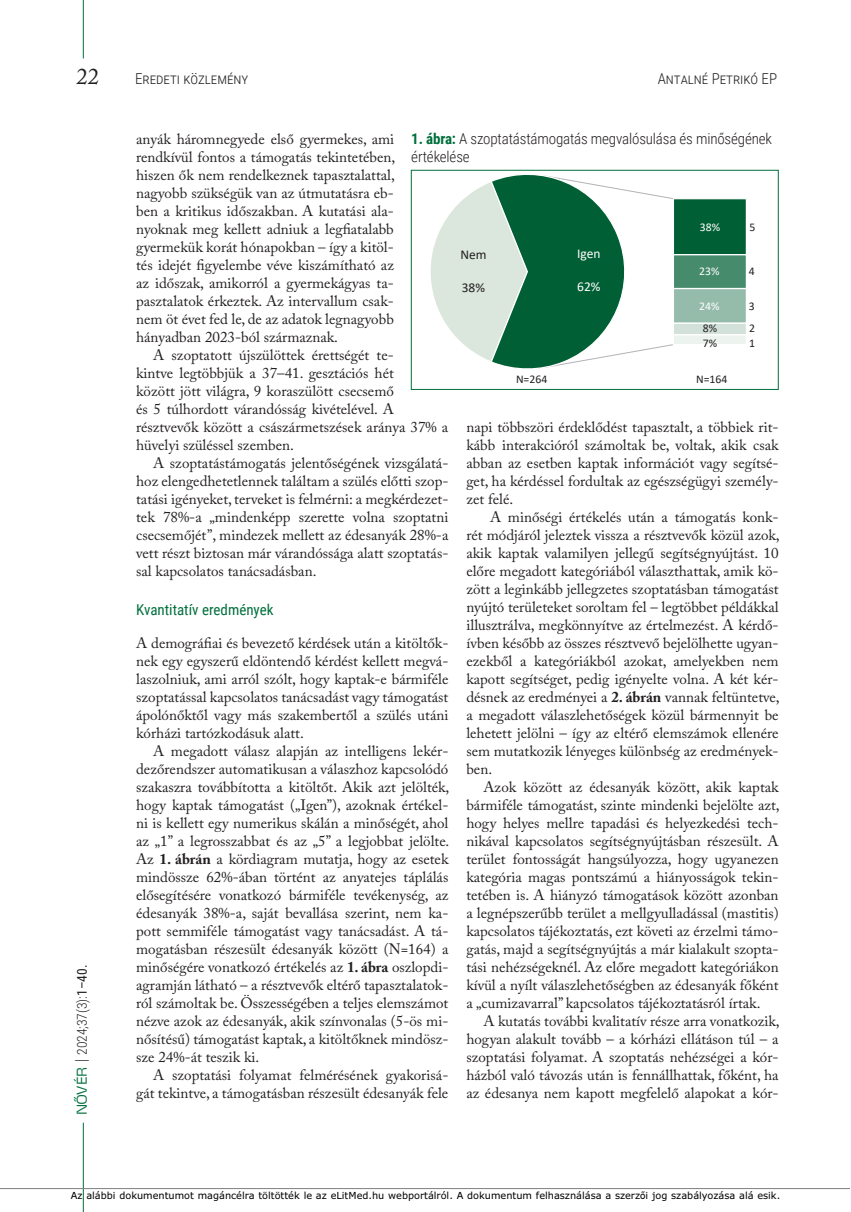
<style>
.page{position:relative;width:851px;height:1212px;background:#fff}
.page>*{position:absolute;margin:0;border:0;box-sizing:border-box;transform-origin:0 0}
.t1{font:22.5px "Adobe Caslon Pro";color:#231f20}
.Normál{font:15px/18px "Adobe Caslon Pro";color:#231f20;text-align:justify}
.Táblázat_-_cím{font:300 15px/18px "Roboto Condensed";letter-spacing:-.01em;color:#231f20}
._2_alcím{font:15px "Roboto Condensed";color:#006f3c}
.t2{font:300 13.5px "Roboto Condensed";color:#231f20}
.t3{font:13.5px "Calibri";color:#fff}
.t4{font:13.5px "Calibri";color:#231f20}
.t5{font:11.7px "Calibri";color:#231f20}
.t6{font:11.7px "Calibri";color:#fff}
.t7{font:9.75px "TT3610 O00";color:#000}
.s1{font-family:"Max OT";color:#006f3c}
.s2{font-family:"Adobe Caslon Pro";font-weight:400}
.s3{font-weight:400}
.s4{font-weight:700;color:#006f3c}
.s5{font-weight:700}
.s6{font-family:"Gill";font-size:11.7px}
</style>
<div class="page">
<hr style="left:83px;top:1123px;width:1px;height:89px;background:#006f3c">
<hr style="left:83px;top:0;width:1px;height:58px;background:#006f3c">
<div style="left:673px;top:199px;width:73px;height:56px;background:#005f35"></div>
<div style="left:672px;top:198px;width:75px;height:57px;border:1px solid #fff"></div>
<div style="left:673px;top:255px;width:73px;height:34px;background:#478b6d"></div>
<div style="left:672px;top:254px;width:75px;height:35px;border:1px solid #fff"></div>
<div style="left:673px;top:289px;width:73px;height:34px;background:#95bcab"></div>
<div style="left:672px;top:288px;width:75px;height:36px;border:1px solid #fff"></div>
<div style="left:673px;top:323px;width:73px;height:12px;background:#d2e2db"></div>
<div style="left:672px;top:323px;width:75px;height:12px;border:1px solid #fff"></div>
<div style="left:673px;top:335px;width:73px;height:10px;background:#edf3ee"></div>
<div style="left:672px;top:334px;width:75px;height:11px;border:1px solid #fff"></div>
<svg style="left:430px;top:175px;width:244px;height:194px"></svg>
<div style="left:411px;top:170px;width:367px;height:220px;border:1px solid #006f3c"></div>
<hr style="left:0;top:1188px;width:849px;height:1px;background:#808080">
<h1 class="t1" style="left:77px;top:63px;width:24px">22</h1>
<p class="Táblázat_-_cím" style="left:135px;top:69px;width:115px">Eredeti közlemény</p>
<p class="Táblázat_-_cím" style="left:657px;top:69px;width:121px">Antalné Petrikó EP</p>
<p class="t2" style="left:73px;top:1115px;width:152px;rotate:-90deg"><span class="s1">NŐVÉR</span> <span class="s2">|</span> 2024;37(3):<span class="s3">1–40.</span></p>
<p class="Táblázat_-_cím" style="left:411px;top:129px;width:362px"><span class="s4">1. ábra:</span> A szoptatástámogatás megvalósulása és minőségének értékelése</p>
<p class="Normál" style="left:136px;top:130px;width:260px">anyák háromnegyede első gyermekes, ami rendkívül fontos a támogatás tekintetében, hiszen ők nem rendelkeznek tapasztalattal, nagyobb szükségük van az útmutatásra eb&shy;ben a kritikus időszakban. A kutatási ala&shy;nyoknak meg kellett adniuk a legfiatalabb gyermekük korát hónapokban – így a kitöl&shy;tés idejét figyelembe véve kiszámítható az az időszak, amikorról a gyermekágyas ta&shy;pasztalatok érkeztek. Az intervallum csak&shy;nem öt évet fed le, de az adatok legnagyobb hányadban 2023-ból származnak.</p>
<p class="Normál" style="left:136px;top:346px;width:314px;text-align:left;text-indent:17px">A szoptatott újszülöttek érettségét te-<br>kintve legtöbbjük a 37–41. gesztációs hét<br>között jött világra, 9 koraszülött csecsemő<br>és 5 túlhordott várandósság kivételével. A résztvevők között a császármetszések aránya 37% a hüvelyi szüléssel szemben.</p>
<p class="Normál" style="left:136px;top:454px;width:314px;text-indent:17px">A szoptatástámogatás jelentőségének vizsgálatá&shy;hoz elengedhetetlennek találtam a szülés előtti szop&shy;tatási igényeket, terveket is felmérni: a megkérdezet&shy;tek 78%-a „mindenképp szerette volna szoptatni csecsemőjét”, mindezek mellett az édesanyák 28%-a vett részt biztosan már várandóssága alatt szoptatás&shy;sal kapcsolatos tanácsadásban.</p>
<p class="_2_alcím" style="left:136px;top:599px;width:139px">Kvantitatív eredmények</p>
<p class="Normál" style="left:136px;top:634px;width:314px">A demográfiai és bevezető kérdések után a kitöltők&shy;nek egy egyszerű eldöntendő kérdést kellett megvá&shy;laszolniuk, ami arról szólt, hogy kaptak-e bármiféle szoptatással kapcsolatos tanácsadást vagy támogatást ápolónőktől vagy más szakembertől a szülés utáni kórházi tartózkodásuk alatt.</p>
<p class="Normál" style="left:136px;top:742px;width:315px;text-indent:17px">A megadott válasz alapján az intelligens lekér&shy;dezőrendszer automatikusan a válaszhoz kapcsolódó szakaszra továbbította a kitöltőt. Akik azt jelölték, hogy kaptak támogatást („Igen”), azoknak értékel&shy;ni is kellett egy numerikus skálán a minőségét, ahol az „1” a legrosszabbat és az „5” a legjobbat jelölte.<br>Az <span class="s5">1. ábrán</span> a kördiagram mutatja, hogy az esetek mindössze 62%-ában történt az anyatejes táplálás elősegítésére vonatkozó bármiféle tevékenység, az édesanyák 38%-a, saját bevallása szerint, nem ka&shy;pott semmiféle támogatást vagy tanácsadást. A tá&shy;mogatásban részesült édesanyák között (N=164) a minőségére vonatkozó értékelés az <span class="s5">1. ábra</span> oszlopdi&shy;agramján látható – a résztvevők eltérő tapasztalatok&shy;ról számoltak be. Összességében a teljes elemszámot nézve azok az édesanyák, akik színvonalas (5-ös mi&shy;nősítésű) támogatást kaptak, a kitöltőknek mindös - sze 24%-át teszik ki.</p>
<p class="Normál" style="left:136px;top:1066px;width:314px;text-align:right">A szoptatási folyamat felmérésének gyakorisá&shy;gát tekintve, a támogatásban részesült édesanyák fele</p>
<p class="t6" style="left:699px;top:219px;width:22px">38%</p>
<p class="t5" style="left:749px;top:219px;width:7px">5</p>
<p class="t6" style="left:699px;top:263px;width:22px">23%</p>
<p class="t5" style="left:748px;top:263px;width:7px">4</p>
<p class="t6" style="left:699px;top:298px;width:22px">24%</p>
<p class="t5" style="left:748px;top:298px;width:7px">3</p>
<p class="t5" style="left:702px;top:320px;width:16px">8%</p>
<p class="t5" style="left:749px;top:320px;width:7px">2</p>
<p class="t5" style="left:702px;top:335px;width:16px">7%</p>
<p class="t5" style="left:749px;top:335px;width:7px">1</p>
<p class="t3" style="left:577px;top:244px;width:25px">Igen</p>
<p class="t3" style="left:577px;top:277px;width:25px">62%</p>
<p class="t4" style="left:460px;top:246px;width:28px">Nem</p>
<p class="t4" style="left:461px;top:278px;width:25px">38%</p>
<p class="t5" style="left:516px;top:371px;width:33px">N=264</p>
<p class="t5" style="left:696px;top:371px;width:33px">N=164</p>
<p class="Normál" style="left:466px;top:418px;width:314px">napi többszöri érdeklődést tapasztalt, a többiek rit&shy;kább interakcióról számoltak be, voltak, akik csak abban az esetben kaptak információt vagy segítsé&shy;get, ha kérdéssel fordultak az egészségügyi személy&shy;zet felé.</p>
<p class="Normál" style="left:466px;top:508px;width:315px;text-indent:24px">A minőségi értékelés után a támogatás konk&shy;rét módjáról jeleztek vissza a résztvevők közül azok, akik kaptak valamilyen jellegű segítségnyújtást. 10 előre megadott kategóriából választhattak, amik kö&shy;zött a leginkább jellegzetes szoptatásban támogatást nyújtó területeket soroltam fel – legtöbbet példákkal illusztrálva, megkönnyítve az értelmezést. A kérdő&shy;ívben később az összes résztvevő bejelölhette ugyan&shy;ezekből a kategóriákból azokat, amelyekben nem kapott segítséget, pedig igényelte volna. A két kér&shy;désnek az eredményei a <span class="s5">2. ábrán</span> vannak feltüntetve, a megadott válaszlehetőségek közül bármennyit be lehetett jelölni – így az eltérő elemszámok ellenére sem mutatkozik lényeges különbség az eredmények&shy;ben.</p>
<p class="Normál" style="left:466px;top:778px;width:315px;text-indent:17px">Azok között az édesanyák között, akik kaptak bármiféle támogatást, szinte mindenki bejelölte azt, hogy helyes mellre tapadási és helyezkedési tech&shy;nikával kapcsolatos segítségnyújtásban részesült. A terület fontosságát hangsúlyozza, hogy ugyanezen kategória magas pontszámú a hiányosságok tekin&shy;tetében is. A hiányzó támogatások között azonban a legnépszerűbb terület a mellgyulladással (mastitis) kapcsolatos tájékoztatás, ezt követi az érzelmi támo&shy;gatás, majd a segítségnyújtás a már kialakult szopta&shy;tási nehézségeknél. Az előre megadott kategóriákon kívül a nyílt válaszlehetőségben az édesanyák főként a „cumizavarral” kapcsolatos tájékoztatásról írtak.</p>
<p class="Normál" style="left:466px;top:1012px;width:315px;text-indent:17px">A kutatás további kvalitatív része arra vonatkozik, hogyan alakult tovább – a kórházi ellátáson túl – a szoptatási folyamat. A szoptatás nehézségei a kór&shy;házból való távozás után is fennállhattak, főként, ha az édesanya nem kapott megfelelő alapokat a kór-</p>
<p class="t7" style="left:71px;top:1192px;width:711px">Az alábbi dokumentumot magáncélra töltötték le az eLitMed.hu webportálról. A dokumentum felhasználása a szerz<span class="s6">ô</span>i jog szabályozása alá esik.</p>
</div>
